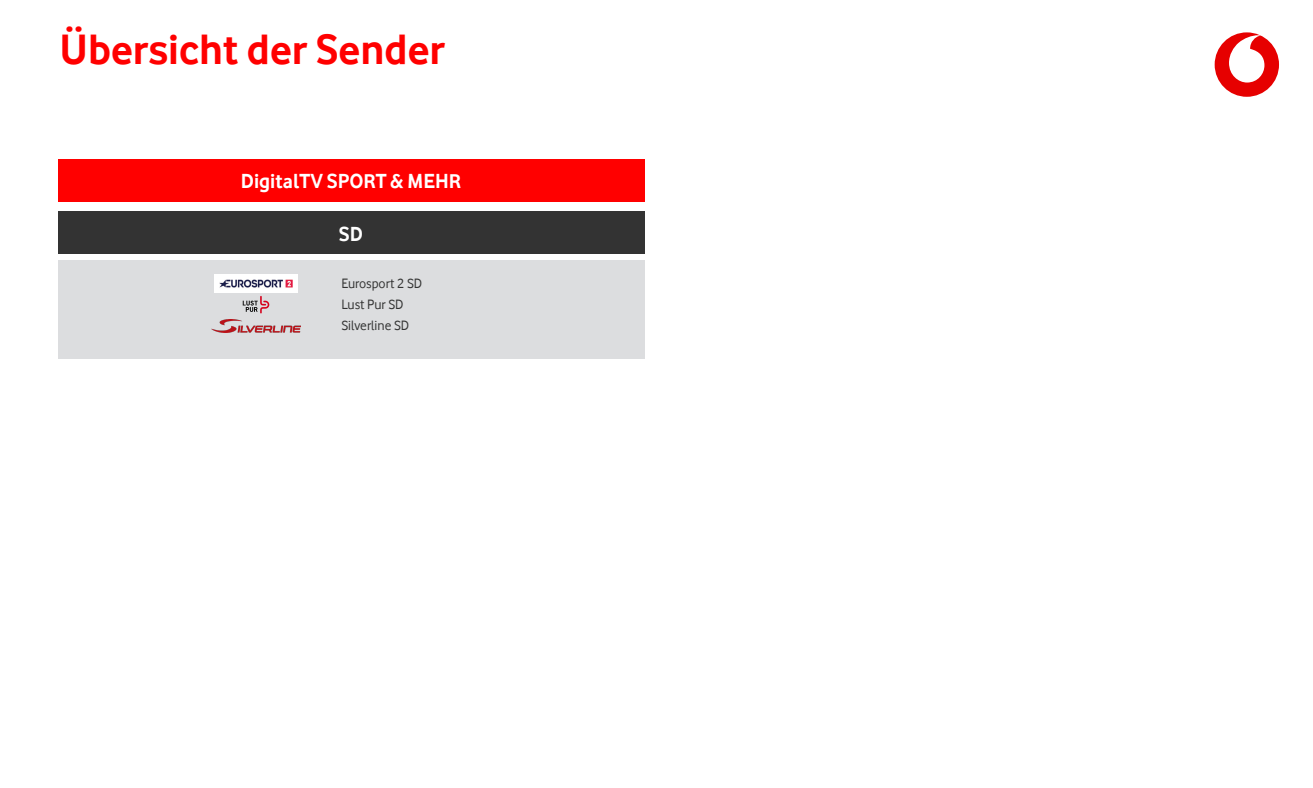
<style>
.page{position:relative;width:1313px;height:788px;background:#fff}
.page>*{position:absolute;margin:0;border:0;box-sizing:border-box;transform-origin:0 0}
.t1{font:700 43.75px "Vodafone Rg";color:#f00}
.t2{font:700 21px "Vodafone Rg";color:#fff}
.t3{font:14px/21px "Vodafone Rg";color:#333}
</style>
<div class="page">
<div style="left:58px;top:212px;width:586px;height:42px;background:#333"></div>
<div style="left:58px;top:261px;width:586px;height:98px;background:#dcdddf"></div>
<div style="left:58px;top:159px;width:586px;height:42px;background:#f00"></div>
<div style="left:1214px;top:32px;width:65px;height:65px;background:#e60000;border-radius:50%"></div>
<svg style="left:1229px;top:35px;width:35px;height:48px"></svg>
<img style="left:215px;top:275px;width:82px;height:17px">
<img style="left:212px;top:319px;width:88px;height:13px">
<svg style="left:243px;top:296px;width:26px;height:17px"></svg>
<h1 class="t1" style="left:60px;top:24px;width:387px">Übersicht der Sender</h1>
<h2 class="t2" style="left:241px;top:169px;width:222px">DigitalTV SPORT &amp; MEHR</h2>
<h2 class="t2" style="left:339px;top:222px;width:26px">SD</h2>
<p class="t3" style="left:341px;top:272px;width:82px">Eurosport 2 SD<br>Lust Pur SD<br>Silverline SD</p>
</div>
